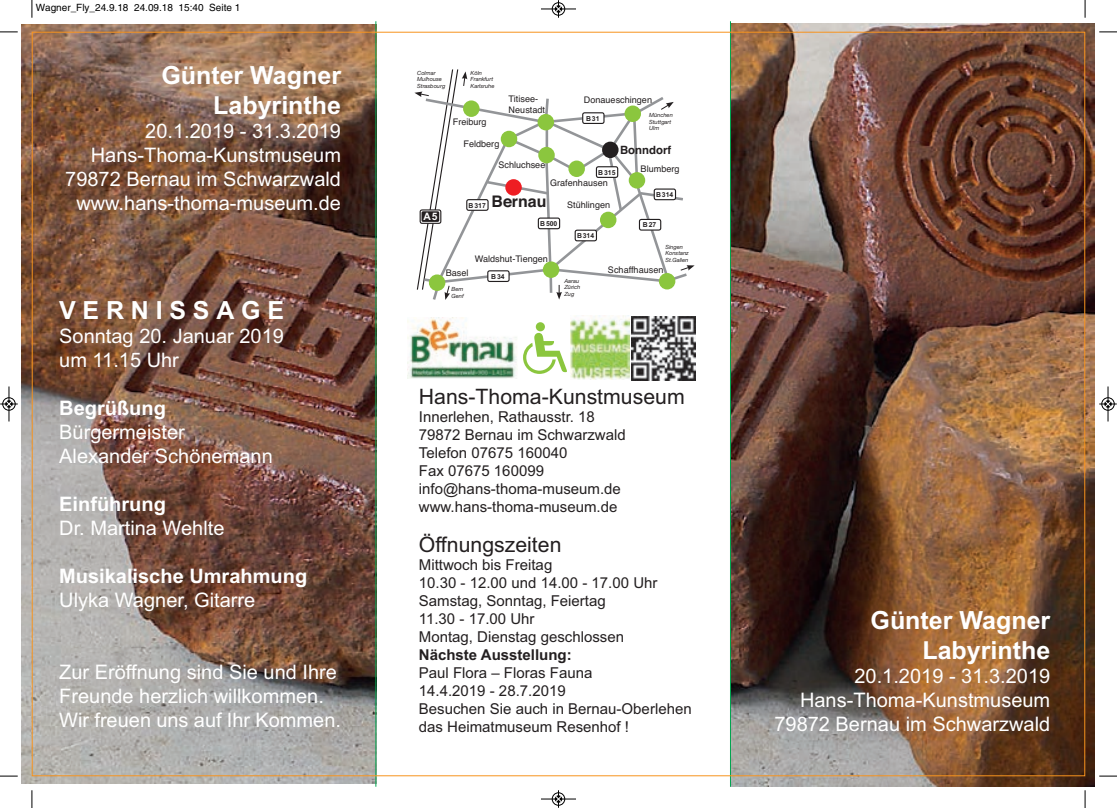
<style>
.page{position:relative;width:1117px;height:808px;background:#fff}
.page>*{position:absolute;margin:0;border:0;box-sizing:border-box;transform-origin:0 0}
.t1{font:700 25px/30px "Arial";color:#fff;text-align:right}
.t2{font:700 25px "Arial";letter-spacing:.27em;color:#fff}
.t3{font:21.25px "Arial";color:#231f20}
.t4{font:20px/24px "Arial";color:#fff}
.t5{font:700 20px "Arial";color:#fff}
.t6{font:700 15.88px "Helvetica";color:#231f20}
.t7{font:15px/18px "Arial";color:#231f20}
.t8{font:700 15px "Arial";color:#231f20}
.t9{font:700 11.38px "Helvetica";color:#231f20}
.t10{font:700 10.25px "Arial";color:#fff}
.t11{font:10px "Helvetica";color:#000}
.t12{font:9.12px/10.9px "Helvetica";color:#231f20}
.t13{font:700 6.88px "Arial";color:#231f20}
.t14{font:italic 5.75px/6.9px "Helvetica Neue";color:#231f20}
</style>
<div class="page">
<svg style="left:414px;top:69px;width:280px;height:231px"></svg>
<div style="left:487px;top:271px;width:22px;height:10px;background:#fff;border-radius:2px"></div>
<div style="left:487px;top:270px;width:22px;height:12px;border:1px solid #231f20;border-radius:2px"></div>
<div style="left:419px;top:209px;width:22px;height:15px;border:1px solid #231f20;border-radius:2px"></div>
<div style="left:538px;top:218px;width:21px;height:11px;background:#fff;border-radius:2px"></div>
<div style="left:537px;top:217px;width:23px;height:12px;border:1px solid #231f20;border-radius:2px"></div>
<div style="left:575px;top:230px;width:21px;height:11px;background:#fff;border-radius:2px"></div>
<div style="left:574px;top:230px;width:23px;height:11px;border:1px solid #231f20;border-radius:2px"></div>
<div style="left:654px;top:189px;width:21px;height:11px;background:#fff;border-radius:2px"></div>
<div style="left:653px;top:188px;width:23px;height:12px;border:1px solid #231f20;border-radius:2px"></div>
<div style="left:596px;top:167px;width:21px;height:10px;background:#fff;border-radius:2px"></div>
<div style="left:595px;top:166px;width:23px;height:12px;border:1px solid #231f20;border-radius:2px"></div>
<div style="left:466px;top:200px;width:22px;height:10px;background:#fff;border-radius:2px"></div>
<div style="left:466px;top:199px;width:22px;height:12px;border:1px solid #231f20;border-radius:2px"></div>
<div style="left:582px;top:113px;width:22px;height:10px;background:#fff;border-radius:2px"></div>
<div style="left:582px;top:112px;width:22px;height:12px;border:1px solid #231f20;border-radius:2px"></div>
<div style="left:639px;top:219px;width:21px;height:11px;background:#fff;border-radius:2px"></div>
<div style="left:638px;top:219px;width:23px;height:12px;border:1px solid #231f20;border-radius:2px"></div>
<div style="left:421px;top:211px;width:18px;height:11px;background:#231f20;border-radius:2px"></div>
<img style="left:407px;top:317px;width:110px;height:62px">
<img style="left:631px;top:316px;width:64px;height:65px">
<img style="left:570px;top:315px;width:59px;height:64px">
<svg style="left:523px;top:322px;width:44px;height:52px"></svg>
<img style="left:731px;top:23px;width:362px;height:764px">
<img style="left:22px;top:25px;width:353px;height:758px">
<hr style="left:375px;top:21px;width:1px;height:766px;background:#00a54f">
<hr style="left:730px;top:21px;width:1px;height:766px;background:#00a54f">
<svg style="left:31px;top:0;width:2px;height:18px"></svg>
<svg style="left:0;top:31px;width:18px;height:2px"></svg>
<svg style="left:1084px;top:0;width:1px;height:18px"></svg>
<svg style="left:1099px;top:31px;width:17px;height:2px"></svg>
<svg style="left:31px;top:790px;width:2px;height:18px"></svg>
<svg style="left:0;top:776px;width:18px;height:1px"></svg>
<svg style="left:1084px;top:790px;width:1px;height:18px"></svg>
<svg style="left:1099px;top:776px;width:17px;height:1px"></svg>
<div style="left:551px;top:2px;width:14px;height:14px;border:1px solid #fff;border-radius:50%"></div>
<hr style="left:541px;top:9px;width:35px;height:1px;background:#000">
<div style="left:552px;top:3px;width:12px;height:12px;border:1px solid #000;border-radius:50%"></div>
<svg style="left:555px;top:0;width:6px;height:18px"></svg>
<div style="left:551px;top:792px;width:14px;height:14px;border:1px solid #fff;border-radius:50%"></div>
<hr style="left:541px;top:799px;width:35px;height:1px;background:#000">
<div style="left:552px;top:793px;width:12px;height:12px;border:1px solid #000;border-radius:50%"></div>
<svg style="left:555px;top:790px;width:6px;height:18px"></svg>
<div style="left:2px;top:397px;width:14px;height:14px;border:1px solid #fff;border-radius:50%"></div>
<hr style="left:9px;top:386px;width:1px;height:35px;background:#000">
<div style="left:3px;top:398px;width:12px;height:12px;border:1px solid #000;border-radius:50%"></div>
<svg style="left:0;top:401px;width:18px;height:6px"></svg>
<div style="left:1101px;top:397px;width:13px;height:14px;border:1px solid #fff;border-radius:50%"></div>
<hr style="left:1107px;top:386px;width:1px;height:35px;background:#000">
<div style="left:1101px;top:398px;width:13px;height:12px;border:1px solid #000;border-radius:50%"></div>
<svg style="left:1099px;top:401px;width:17px;height:6px"></svg>
<p class="t11" style="left:36px;top:2px;width:206px">Wagner_Fly_24.9.18 24.09.18 15:40 Seite 1</p>
<h1 class="t1" style="left:161px;top:60px;width:181px">Günter Wagner<br>Labyrinthe</h1>
<h3 class="t4" style="left:65px;top:121px;width:277px;text-align:right">20.1.2019 - 31.3.2019<br>Hans-Thoma-Kunstmuseum<br>79872 Bernau im Schwarzwald www.hans-thoma-museum.de</h3>
<h1 class="t2" style="left:59px;top:296px;width:226px">VERNISSAGE</h1>
<h3 class="t4" style="left:59px;top:326px;width:226px">Sonntag 20. Januar 2019 um 11.15 Uhr</h3>
<h3 class="t5" style="left:59px;top:397px;width:108px">Begrüßung</h3>
<h3 class="t4" style="left:59px;top:422px;width:215px">Bürgermeister<br>Alexander Schönemann</h3>
<h3 class="t5" style="left:59px;top:493px;width:108px">Einführung</h3>
<h3 class="t4" style="left:59px;top:518px;width:167px">Dr. Martina Wehlte</h3>
<h3 class="t5" style="left:59px;top:565px;width:249px">Musikalische Umrahmung</h3>
<h3 class="t4" style="left:59px;top:590px;width:197px">Ulyka Wagner, Gitarre</h3>
<h3 class="t4" style="left:59px;top:662px;width:283px">Zur Eröffnung sind Sie und Ihre<br>Freunde herzlich willkommen.<br>Wir freuen uns auf Ihr Kommen.</h3>
<p class="t14" style="left:417px;top:69px;width:30px">Colmar<br>Mulhouse<br>Strasbourg</p>
<p class="t14" style="left:470px;top:69px;width:25px">Köln<br>Frankfurt<br>Karlsruhe</p>
<p class="t12" style="left:452px;top:118px;width:35px">Freiburg</p>
<p class="t12" style="left:463px;top:139px;width:37px">Feldberg</p>
<p class="t12" style="left:508px;top:94px;width:38px">Titisee-<br>Neustadt</p>
<p class="t12" style="left:583px;top:95px;width:70px">Donaueschingen</p>
<p class="t13" style="left:586px;top:114px;width:15px">B 31</p>
<p class="t14" style="left:649px;top:111px;width:25px">München<br>Stuttgart<br>Ulm</p>
<p class="t9" style="left:620px;top:141px;width:53px">Bonndorf</p>
<p class="t10" style="left:423px;top:211px;width:16px">A 5</p>
<p class="t12" style="left:498px;top:160px;width:49px">Schluchsee</p>
<p class="t6" style="left:491px;top:188px;width:56px">Bernau</p>
<p class="t13" style="left:598px;top:168px;width:19px">B 315</p>
<p class="t12" style="left:550px;top:178px;width:59px">Grafenhausen</p>
<p class="t12" style="left:567px;top:200px;width:44px">Stühlingen</p>
<p class="t13" style="left:468px;top:201px;width:19px">B 317</p>
<p class="t13" style="left:540px;top:220px;width:19px">B 500</p>
<p class="t12" style="left:474px;top:254px;width:75px">Waldshut-Tiengen</p>
<p class="t13" style="left:577px;top:232px;width:19px">B 314</p>
<p class="t12" style="left:640px;top:165px;width:40px">Blumberg</p>
<p class="t13" style="left:656px;top:191px;width:19px">B 314</p>
<p class="t13" style="left:642px;top:221px;width:15px">B 27</p>
<p class="t14" style="left:665px;top:243px;width:25px">Singen<br>Konstanz<br>St.Gallen</p>
<p class="t12" style="left:445px;top:269px;width:24px">Basel</p>
<p class="t14" style="left:451px;top:285px;width:14px">Bern<br>Genf</p>
<p class="t13" style="left:491px;top:272px;width:15px">B 34</p>
<p class="t14" style="left:564px;top:277px;width:18px">Aarau<br>Zürich<br>Zug</p>
<p class="t12" style="left:608px;top:265px;width:57px">Schaffhausen</p>
<h2 class="t3" style="left:419px;top:389px;width:267px">Hans-Thoma-Kunstmuseum</h2>
<p class="t7" style="left:419px;top:409px;width:208px">Innerlehen, Rathausstr. 18<br>79872 Bernau im Schwarzwald<br>Telefon 07675 160040<br>Fax 07675 160099 info@hans-thoma-museum.de www.hans-thoma-museum.de</p>
<h2 class="t3" style="left:419px;top:537px;width:144px">Öffnungszeiten</h2>
<p class="t7" style="left:419px;top:557px;width:240px">Mittwoch bis Freitag<br>10.30 - 12.00 und 14.00 - 17.00 Uhr<br>Samstag, Sonntag, Feiertag<br>11.30 - 17.00 Uhr<br>Montag, Dienstag geschlossen</p>
<p class="t8" style="left:419px;top:646px;width:154px">Nächste Ausstellung:</p>
<p class="t7" style="left:419px;top:665px;width:274px">Paul Flora ‒ Floras Fauna<br>14.4.2019 - 28.7.2019<br>Besuchen Sie auch in Bernau-Oberlehen das Heimatmuseum Resenhof !</p>
<h1 class="t1" style="left:870px;top:605px;width:181px">Günter Wagner<br>Labyrinthe</h1>
<h3 class="t4" style="left:774px;top:666px;width:277px;text-align:right">20.1.2019 - 31.3.2019<br>Hans-Thoma-Kunstmuseum<br>79872 Bernau im Schwarzwald</h3>
</div>
